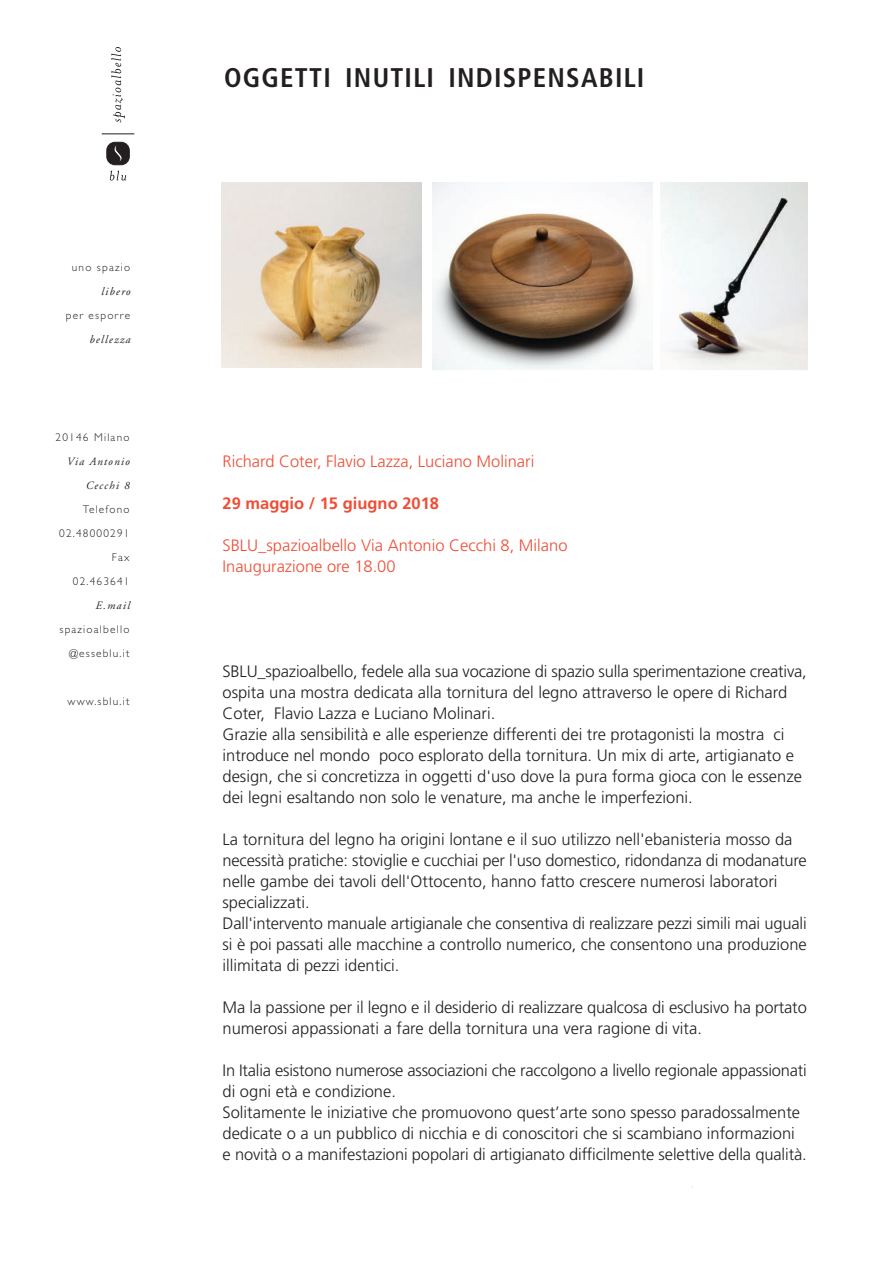
<style>
.page{position:relative;width:893px;height:1263px;background:#fff}
.page>*{position:absolute;margin:0;border:0;box-sizing:border-box;transform-origin:0 0}
.t1{font:700 condensed 27px "Frutiger";letter-spacing:.045em;color:#231f20}
.t2{font:300 16.5px/21px "Frutiger";color:#231f20}
.t3{font:300 16.5px/21px "Frutiger";color:#ef4d35}
.t4{font:700 16.5px "Frutiger";color:#ef4d35}
.t5{font:300 11.25px/24px "Gill Sans";letter-spacing:.105em;color:#231f20;text-align:right}
.t6{font:italic 11.25px/24px "Adobe Garamond";letter-spacing:.105em;color:#231f20;text-align:right}
</style>
<div class="page">
<svg style="left:107px;top:142px;width:22px;height:23px"></svg>
<hr style="left:102px;top:133px;width:32px;height:1px;background:#231f20">
<svg style="left:110px;top:171px;width:16px;height:10px"></svg>
<svg style="left:111px;top:47px;width:14px;height:76px"></svg>
<img style="left:661px;top:182px;width:146px;height:188px">
<img style="left:432px;top:182px;width:220px;height:188px">
<img style="left:221px;top:182px;width:200px;height:185px">
<p class="t5" style="left:72px;top:257px;width:60px">uno spazio</p>
<p class="t6" style="left:101px;top:281px;width:31px">libero</p>
<p class="t5" style="left:66px;top:305px;width:66px">per esporre</p>
<p class="t6" style="left:89px;top:329px;width:43px">bellezza</p>
<p class="t5" style="left:56px;top:427px;width:75px">20146 Milano</p>
<p class="t6" style="left:66px;top:451px;width:65px">Via Antonio<br>Cecchi 8</p>
<p class="t5" style="left:59px;top:499px;width:72px">Telefono<br>02.48000291<br>Fax<br>02.463641</p>
<p class="t6" style="left:95px;top:595px;width:36px">E.mail</p>
<p class="t5" style="left:59px;top:619px;width:71px">spazioalbello @esseblu.it</p>
<p class="t5" style="left:67px;top:691px;width:63px">www.sblu.it</p>
<h1 class="t1" style="left:224px;top:66px;width:422px">OGGETTI INUTILI INDISPENSABILI</h1>
<p class="t3" style="left:222px;top:452px;width:313px">Richard Coter, Flavio Lazza, Luciano Molinari</p>
<p class="t4" style="left:222px;top:497px;width:218px">29 maggio / 15 giugno 2018</p>
<p class="t3" style="left:222px;top:536px;width:346px">SBLU_spazioalbello Via Antonio Cecchi 8, Milano<br>Inaugurazione ore 18.00</p>
<p class="t2" style="left:222px;top:662px;width:585px">SBLU_spazioalbello, fedele alla sua vocazione di spazio sulla sperimentazione creativa, ospita una mostra dedicata alla tornitura del legno attraverso le opere di Richard Coter, Flavio Lazza e Luciano Molinari.<br>Grazie alla sensibilità e alle esperienze differenti dei tre protagonisti la mostra ci introduce nel mondo poco esplorato della tornitura. Un mix di arte, artigianato e design, che si concretizza in oggetti d'uso dove la pura forma gioca con le essenze dei legni esaltando non solo le venature, ma anche le imperfezioni.</p>
<p class="t2" style="left:222px;top:830px;width:585px">La tornitura del legno ha origini lontane e il suo utilizzo nell'ebanisteria mosso da necessità pratiche: stoviglie e cucchiai per l'uso domestico, ridondanza di modanature nelle gambe dei tavoli dell'Ottocento, hanno fatto crescere numerosi laboratori specializzati.<br>Dall'intervento manuale artigianale che consentiva di realizzare pezzi simili mai uguali si è poi passati alle macchine a controllo numerico, che consentono una produzione illimitata di pezzi identici.</p>
<p class="t2" style="left:222px;top:998px;width:585px">Ma la passione per il legno e il desiderio di realizzare qualcosa di esclusivo ha portato numerosi appassionati a fare della tornitura una vera ragione di vita.</p>
<p class="t2" style="left:222px;top:1061px;width:585px">In Italia esistono numerose associazioni che raccolgono a livello regionale appassionati di ogni età e condizione.<br>Solitamente le iniziative che promuovono quest’arte sono spesso paradossalmente dedicate o a un pubblico di nicchia e di conoscitori che si scambiano informazioni e novità o a manifestazioni popolari di artigianato difficilmente selettive della qualità.</p>
</div>
